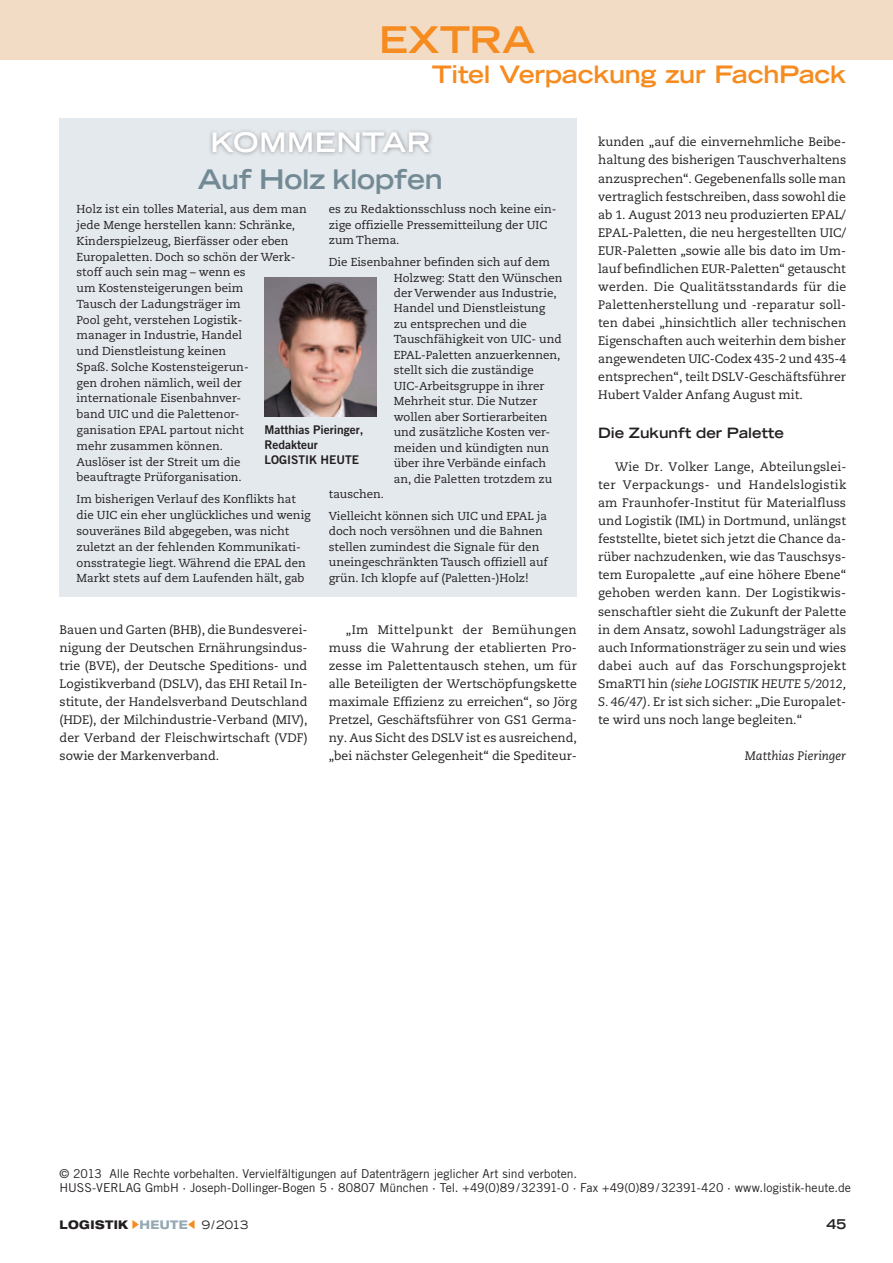
<style>
.page{position:relative;width:893px;height:1263px;background:#fff}
.page>*{position:absolute;margin:0;border:0;box-sizing:border-box;transform-origin:0 0}
.t1{font:700 expanded 36.75px "Trade Gothic LT Std";color:#f68b1f}
.t2{font:700 expanded 27px "Trade Gothic LT Std";letter-spacing:-.01em;color:#738a95}
.t3{font:700 expanded 27px "Trade Gothic LT Std";letter-spacing:.02em;color:#fff}
.t4{font:700 expanded 24px "Trade Gothic LT Std";letter-spacing:-.01em;color:#f68b1f}
.t5{font:700 expanded 14.25px "Trade Gothic LT Std";color:#231f20}
.t6{font:700 expanded 13.5px "Trade Gothic LT Std";color:#231f20}
.t7{font:12.3px/18px "Caecilia LT Std";color:#231f20;text-align:justify}
.t8{font:12.3px/14.7px "Trade Gothic LT Std";color:#231f20}
.t9{font:italic 12.3px "Caecilia LT Std";color:#231f20}
.t10{font:12px/15px "Trade Gothic LT Std Bd 2";color:#231f20}
.t11{font:800 expanded 12px "Helvetica Neue LT Std";letter-spacing:.035em;color:#231f20;scale:.9 1}
.t12{font:11.55px/15.8px "Caecilia LT Std";color:#231f20}
.s1{font-style:italic}
.s2{color:#f68b1f}
.s3{color:#95a9b4}
.s4{font-family:"Trade Gothic LT Std";font-weight:400;font-size:11.55px}
</style>
<div class="page">
<div style="left:0;top:0;width:893px;height:60px;background:#f2dcc5"></div>
<div style="left:60px;top:119px;width:517px;height:478px;background:#e4e9ed"></div>
<img style="left:264px;top:277px;width:113px;height:140px">
<div style="left:208px;top:128px;width:225px;height:29px;background:#231f20;opacity:.4"></div>
<h1 class="t1" style="left:379px;top:15px;width:62px">Extra</h1>
<h3 class="t4" style="left:432px;top:58px;width:416px">Titel Verpackung zur FachPack</h3>
<h2 class="t3" style="left:210px;top:125px;width:222px">KOMMENTAR</h2>
<h2 class="t2" style="left:198px;top:162px;width:246px">Auf Holz klopfen</h2>
<p class="t12" style="left:77px;top:202px;width:232px">Holz ist ein tolles Material, aus dem man jede Menge herstellen kann: Schränke,<br>Kinderspielzeug, Bierfässer oder eben<br>Europaletten. Doch so schön der Werk&shy;stoff auch sein mag – wenn es<br>um Kostensteigerungen beim<br>Tausch der Ladungsträger im<br>Pool geht, verstehen Logistik-<br>manager in Industrie, Handel<br>und Dienstleistung keinen<br>Spaß. Solche Kostensteigerun-<br>gen drohen nämlich, weil der internationale Eisenbahnver-<br>band UIC und die Palettenor-<br>ganisation EPAL partout nicht<br>mehr zusammen können.<br>Auslöser ist der Streit um die beauftragte Prüforganisation.</p>
<p class="t12" style="left:77px;top:492px;width:236px">Im bisherigen Verlauf des Konflikts hat die UIC ein eher unglückliches und wenig souveränes Bild abgegeben, was nicht zuletzt an der fehlenden Kommunikati&shy;onsstrategie liegt. Während die EPAL den Markt stets auf dem Laufenden hält, gab</p>
<p class="t12" style="left:329px;top:202px;width:229px">es zu Redaktionsschluss noch keine ein&shy;zige offizielle Pressemitteilung der UIC zum Thema.</p>
<p class="t12" style="left:329px;top:254px;width:223px">Die Eisenbahner befinden sich auf dem</p>
<p class="t12" style="left:394px;top:270px;width:170px">Holzweg: Statt den Wünschen</p>
<p class="t12" style="left:394px;top:285px;width:164px">der Verwender aus Industrie,</p>
<p class="t12" style="left:394px;top:301px;width:153px">Handel und Dienstleistung</p>
<p class="t12" style="left:394px;top:316px;width:135px">zu entsprechen und die</p>
<p class="t12" style="left:394px;top:332px;width:169px">Tauschfähigkeit von UIC- und</p>
<p class="t12" style="left:394px;top:347px;width:168px">EPAL-Paletten anzuerkennen,</p>
<p class="t12" style="left:394px;top:363px;width:141px">stellt sich die zuständige</p>
<p class="t12" style="left:394px;top:378px;width:152px">UIC-Arbeitsgruppe in ihrer</p>
<p class="t12" style="left:394px;top:394px;width:145px">Mehrheit stur. Die Nutzer</p>
<p class="t12" style="left:394px;top:409px;width:155px">wollen aber Sortierarbeiten</p>
<p class="t12" style="left:394px;top:425px;width:158px">und zusätzliche Kosten ver-</p>
<p class="t12" style="left:394px;top:440px;width:157px">meiden und kündigten nun</p>
<p class="t12" style="left:394px;top:455px;width:154px">über ihre Verbände einfach</p>
<p class="t12" style="left:394px;top:471px;width:160px">an, die Paletten trotzdem zu</p>
<p class="t12" style="left:329px;top:486px;width:57px">tauschen.</p>
<p class="t12" style="left:329px;top:508px;width:220px">Vielleicht können sich UIC und EPAL ja doch noch versöhnen und die Bahnen stellen zumindest die Signale für den uneingeschränkten Tausch offiziell auf grün. Ich klopfe auf (Paletten-)Holz!</p>
<p class="t10" style="left:264px;top:422px;width:100px">Matthias Pieringer,<br>Redakteur<br>LOGISTIK HEUTE</p>
<p class="t7" style="left:60px;top:620px;width:250px">Bauen und Garten (BHB), die Bundesverei&shy;nigung der Deutschen Ernährungsindus&shy;trie (BVE), der Deutsche Speditions- und Logistikverband (DSLV), das EHI Retail In&shy;stitute, der Handelsverband Deutschland (HDE), der Milchindustrie-Verband (MIV), der Verband der Fleischwirtschaft (VDF) sowie der Markenverband.</p>
<p class="t7" style="left:329px;top:620px;width:250px;text-indent:17px">„Im Mittelpunkt der Bemühungen muss die Wahrung der etablierten Pro&shy;zesse im Palettentausch stehen, um für alle Beteiligten der Wertschöpfungskette maximale Effizienz zu erreichen“, so Jörg Pretzel, Geschäftsführer von GS1 Germa&shy;ny. Aus Sicht des DSLV ist es ausreichend, „bei nächster Gelegenheit“ die Spediteur-</p>
<p class="t7" style="left:598px;top:133px;width:250px">kunden „auf die einvernehmliche Beibe&shy;haltung des bisherigen Tauschverhaltens anzusprechen“. Gegebenenfalls solle man vertraglich festschreiben, dass sowohl die ab 1. August 2013 neu produzierten EPAL/ EPAL-Paletten, die neu hergestellten UIC/ EUR-Paletten „sowie alle bis dato im Um&shy;lauf befindlichen EUR-Paletten“ getauscht werden. Die Qualitätsstandards für die Palettenherstellung und -reparatur soll&shy;ten dabei „hinsichtlich aller technischen Eigenschaften auch weiterhin dem bisher angewendeten UIC-Codex 435-2 und 435-4 entsprechen“, teilt DSLV-Geschäftsführer Hubert Valder Anfang August mit.</p>
<p class="t5" style="left:598px;top:423px;width:187px">Die Zukunft der Palette</p>
<p class="t7" style="left:598px;top:458px;width:250px;text-indent:17px">Wie Dr. Volker Lange, Abteilungslei&shy;ter Verpackungs- und Handelslogistik am Fraunhofer-Institut für Materialfluss und Logistik (IML) in Dortmund, unlängst feststellte, bietet sich jetzt die Chance da&shy;rüber nachzudenken, wie das Tauschsys&shy;tem Europalette „auf eine höhere Ebene“ gehoben werden kann. Der Logistikwis&shy;senschaftler sieht die Zukunft der Palette in dem Ansatz, sowohl Ladungsträger als auch Informationsträger zu sein und wies dabei auch auf das Forschungsprojekt SmaRTI hin <span class="s1">(siehe LOGISTIK HEUTE 5/2012, S. 46/47)</span>. Er ist sich sicher: „Die Europalet&shy;te wird uns noch lange begleiten.“</p>
<p class="t9" style="left:745px;top:748px;width:103px">Matthias Pieringer</p>
<p class="t8" style="left:60px;top:1166px;width:793px">© 2013 Alle Rechte vorbehalten. Vervielfältigungen auf Datenträgern jeglicher Art sind verboten.<br>HUSS-VERLAG GmbH · Joseph-Dollinger-Bogen 5 · 80807 München · Tel. +49(0)89/32391-0 · Fax +49(0)89/32391-420 · www.logistik-heute.de</p>
<p class="t11" style="left:60px;top:1217px;width:211px">LOGISTIK <span class="s2">▶</span><span class="s3">HEUTE</span><span class="s2">◀</span> <span class="s4">9/2013</span></p>
<p class="t6" style="left:826px;top:1215px;width:21px">45</p>
</div>
